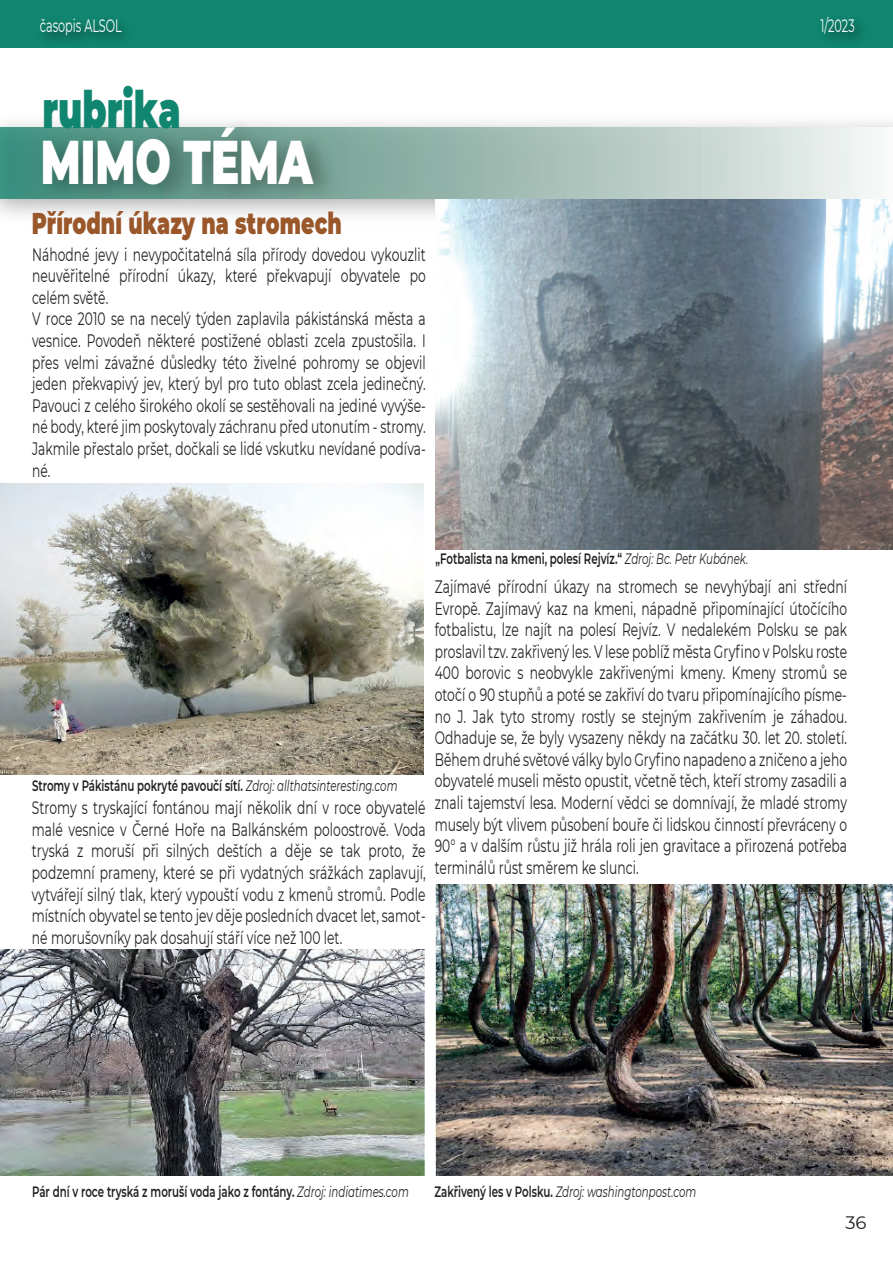
<style>
.page{position:relative;width:893px;height:1263px;background:#fff}
.page>*{position:absolute;margin:0;border:0;box-sizing:border-box;transform-origin:0 0}
.t1{font:900 61.5px "Montserrat";color:#fff;scale:.68 1}
.t2{font:900 51px "Montserrat";color:#10856f;scale:.68 1}
.t3{font:900 30px "Montserrat";letter-spacing:.005em;color:#9a572a;scale:.68 1}
.t4{font:18px/21.6px "Montserrat";letter-spacing:.005em;color:#231f20;text-align:justify;scale:.68 1}
.t5{font:18px "Montserrat";color:#fff;scale:.63 1}
.t6{font:18px "Montserrat";letter-spacing:.005em;color:#231f20}
.t7{font:600 15px "Montserrat";color:#231f20;scale:.68 1}
.t8{font:italic 15px "Montserrat";color:#231f20;scale:.68 1}
.s1{font-weight:400;font-style:italic}
.s2{font-weight:600;font-style:normal}
</style>
<div class="page">
<img style="left:0;top:122px;width:893px;height:94px">
<svg style="left:0;top:128px;width:893px;height:70px;background:#b1c9c2"></svg>
<img style="left:28px;top:121px;width:319px;height:95px">
<img style="left:435px;top:199px;width:458px;height:351px">
<img style="left:0;top:483px;width:424px;height:291px">
<img style="left:0;top:950px;width:424px;height:225px">
<img style="left:436px;top:884px;width:457px;height:291px">
<div style="left:0;top:0;width:893px;height:47px;background:#10856f"></div>
<img style="left:1px;top:23px;width:872px;height:25px">
<p class="t5" style="left:40px;top:14px;width:132px">časopis ALSOL</p>
<p class="t5" style="left:820px;top:14px;width:56px">1/2023</p>
<p class="t5" style="left:820px;top:14px;width:60px">2/2022</p>
<h2 class="t2" style="left:42px;top:72px;width:205px">rubrika</h2>
<h1 class="t1" style="left:41px;top:116px;width:401px">MIMO TÉMA</h1>
<h3 class="t3" style="left:32px;top:201px;width:457px">Přírodní úkazy na stromech</h3>
<p class="t4" style="left:32px;top:243px;width:581px;text-align:left">Náhodné jevy i nevypočitatelná síla přírody dovedou vykouzlit neuvěřitelné přírodní úkazy, které překvapují obyvatele po celém světě.<br>V roce 2010 se na necelý týden zaplavila pákistánská města a vesnice. Povodeň některé postižené oblasti zcela zpustošila. I přes velmi závažné důsledky této živelné pohromy se objevil jeden překvapivý jev, který byl pro tuto oblast zcela jedinečný.<br>Pavouci z celého širokého okolí se sestěhovali na jediné vyvýše&shy;né body, které jim poskytovaly záchranu před utonutím - stromy.<br>Jakmile přestalo pršet, dočkali se lidé vskutku nevídané podíva&shy;né.</p>
<p class="t7" style="left:32px;top:775px;width:539px">Stromy v Pákistánu pokryté pavoučí sítí. <span class="s1">Zdroj: allthatsinteresting.com</span></p>
<p class="t4" style="left:32px;top:796px;width:581px">Stromy s tryskající fontánou mají několik dní v roce obyvatelé malé vesnice v Černé Hoře na Balkánském poloostrově. Voda tryská z moruší při silných deštích a děje se tak proto, že podzemní prameny, které se při vydatných srážkách zaplavují, vytvářejí silný tlak, který vypouští vodu z kmenů stromů. Podle místních obyvatel se tento jev děje posledních dvacet let, samot&shy;né morušovníky pak dosahují stáří více než 100 let.</p>
<p class="t7" style="left:435px;top:548px;width:461px">„Fotbalista na kmeni, polesí Rejvíz.“ <span class="s1">Zdroj: Bc. Petr Kubánek.</span></p>
<p class="t4" style="left:435px;top:575px;width:608px">Zajímavé přírodní úkazy na stromech se nevyhýbají ani střední Evropě. Zajímavý kaz na kmeni, nápadně připomínající útočícího fotbalistu, lze najít na polesí Rejvíz. V nedalekém Polsku se pak proslavil tzv. zakřivený les. V lese poblíž města Gryfino v Polsku roste 400 borovic s neobvykle zakřivenými kmeny. Kmeny stromů se otočí o 90 stupňů a poté se zakřiví do tvaru připomínajícího písme&shy;no J. Jak tyto stromy rostly se stejným zakřivením je záhadou.<br>Odhaduje se, že byly vysazeny někdy na začátku 30. let 20. století.<br>Během druhé světové války bylo Gryfino napadeno a zničeno a jeho obyvatelé museli město opustit, včetně těch, kteří stromy zasadili a znali tajemství lesa. Moderní vědci se domnívají, že mladé stromy musely být vlivem působení bouře či lidskou činností převráceny o 90° a v dalším růstu již hrála roli jen gravitace a přirozená potřeba terminálů růst směrem ke slunci.</p>
<p class="t7" style="left:32px;top:1180px;width:556px">Pár dní v roce tryská z moruší voda jako z fontány. <span class="s1">Zdroj: indiatimes.com</span></p>
<p class="t8" style="left:434px;top:1181px;width:386px"><span class="s2">Zakřivený les v Polsku.</span> Zdroj: washingtonpost.com</p>
<p class="t6" style="left:845px;top:1211px;width:23px">36</p>
</div>
